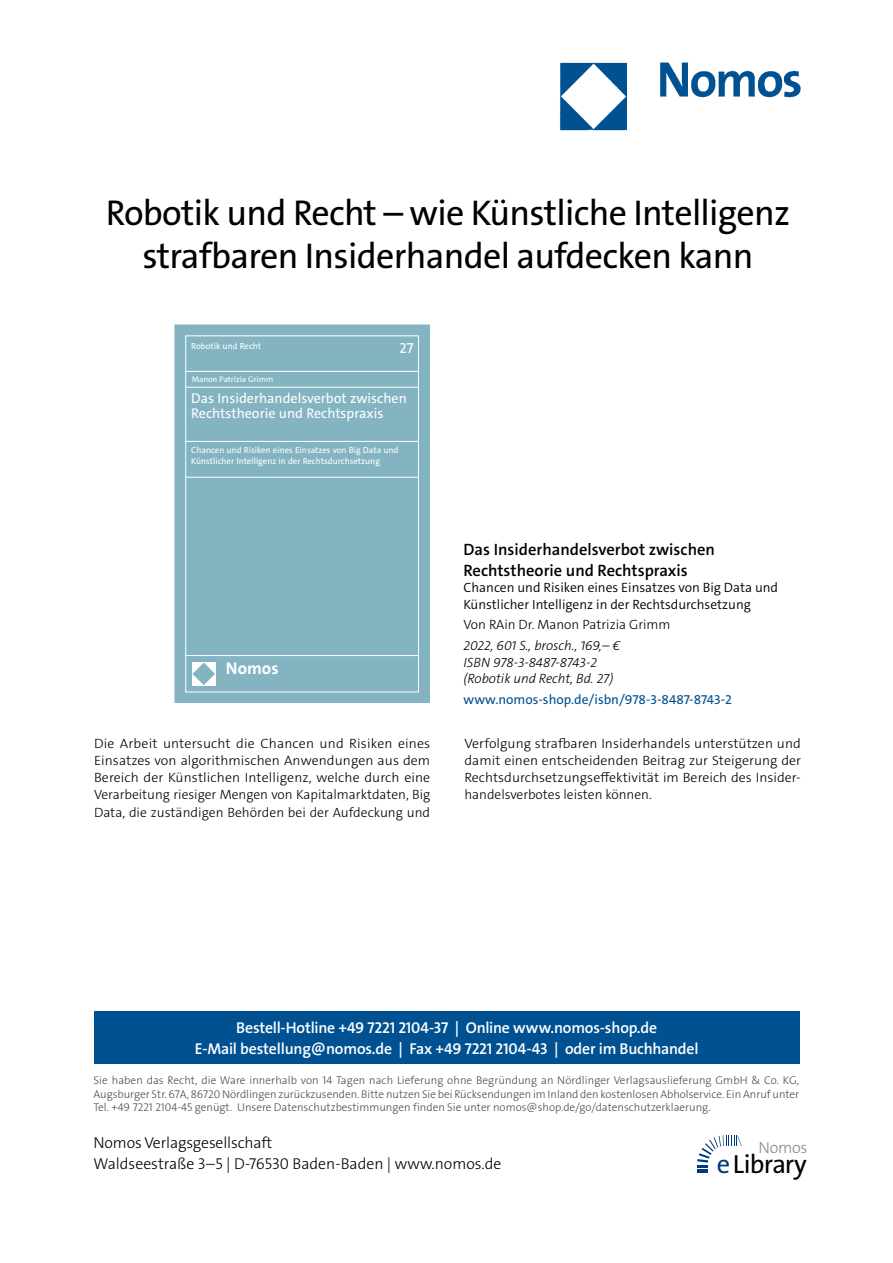
<style>
.page{position:relative;width:893px;height:1263px;background:#fff}
.page>*{position:absolute;margin:0;border:0;box-sizing:border-box;transform-origin:0 0}
._000_Headline{font:36px/43.2px "The Sans Os F";letter-spacing:-.02em;color:#000;text-align:center}
.t1{font:26.4px "The Sans Os F";letter-spacing:-.03em;color:#000}
.t2{font:700 17.1px "The Sans C5";color:#fff}
._001_Buchtitel{font:600 16.5px/21px "The Sans C5";color:#000}
.t3{font:300 16.2px "The Sans Os F";letter-spacing:-.02em;color:#87888a}
.t4{font:600 15.75px/21px "The Sans Os F";letter-spacing:-.01em;color:#fff;text-align:center}
.t5{font:300 15.75px/21px "The Sans Os F";color:#000}
.t6{font:14.7px "The Sans C5";color:#fff}
.t7{font:14.1px/15.3px "The Sans C5";color:#fff}
._005_Fließtext{font:300 13.5px/17.2px "The Sans C5";color:#000;text-align:justify}
._002_Untertitel{font:300 13.5px/16.5px "The Sans C5";color:#000}
._004_Bibilo{font:italic 300 13.5px/16.5px "The Sans C5";color:#000}
.www_link{font:13.5px "The Sans C5";color:#005192}
._003_Autor{font:300 13.5px "The Sans C5";color:#000}
.t8{font:300 11.25px/13.5px "The Sans Os F";color:#4b4b4d;text-align:justify}
.t9{font:8.85px/10.6px "The Sans C5";color:#fff}
.t10{font:8.25px "The Sans C5";color:#fff}
.s1{color:#003882}
</style>
<div class="page">
<img style="left:559px;top:62px;width:242px;height:69px">
<div style="left:94px;top:1011px;width:705px;height:52px;background:#005192"></div>
<svg style="left:697px;top:1135px;width:45px;height:38px"></svg>
<div style="left:175px;top:325px;width:254px;height:378px;background:#84b4c2"></div>
<div style="left:175px;top:325px;width:255px;height:378px;border:1px solid #84b4c2"></div>
<div style="left:185px;top:336px;width:234px;height:356px;border:1px solid #fff"></div>
<hr style="left:185px;top:371px;width:234px;height:1px;background:#fff">
<hr style="left:185px;top:441px;width:234px;height:1px;background:#fff">
<hr style="left:185px;top:477px;width:234px;height:1px;background:#fff">
<hr style="left:185px;top:655px;width:234px;height:1px;background:#fff">
<div style="left:192px;top:662px;width:23px;height:23px;background:#fff"></div>
<svg style="left:192px;top:663px;width:23px;height:22px"></svg>
<hr style="left:185px;top:387px;width:234px;height:1px;background:#fff">
<p class="_000_Headline" style="left:106px;top:191px;width:686px">Robotik und Recht – wie Künstliche Intelligenz strafbaren Insiderhandel aufdecken kann</p>
<p class="t9" style="left:191px;top:340px;width:71px">Robotik und Recht</p>
<p class="t6" style="left:399px;top:339px;width:16px">27</p>
<p class="t10" style="left:192px;top:374px;width:83px">Manon Patrizia Grimm</p>
<p class="t7" style="left:191px;top:390px;width:217px">Das Insiderhandelsverbot zwischen<br>Rechtstheorie und Rechtspraxis</p>
<p class="t9" style="left:191px;top:445px;width:209px">Chancen und Risiken eines Einsatzes von Big Data und<br>Künstlicher Intelligenz in der Rechtsdurchsetzung</p>
<p class="t2" style="left:226px;top:657px;width:54px">Nomos</p>
<p class="_001_Buchtitel" style="left:463px;top:539px;width:253px">Das Insiderhandelsverbot zwischen<br>Rechtstheorie und Rechtspraxis</p>
<p class="_002_Untertitel" style="left:463px;top:579px;width:316px">Chancen und Risiken eines Einsatzes von Big Data und<br>Künstlicher Intelligenz in der Rechtsdurchsetzung</p>
<p class="_003_Autor" style="left:463px;top:616px;width:209px">Von RAin Dr. Manon Patrizia Grimm</p>
<p class="_004_Bibilo" style="left:463px;top:637px;width:158px">2022, 601 S., brosch., 169,– €<br>ISBN 978-3-8487-8743-2 (Robotik und Recht, Bd. 27)</p>
<p class="www_link" style="left:463px;top:690px;width:270px">www.nomos-shop.de/isbn/978-3-8487-8743-2</p>
<p class="_005_Fließtext" style="left:94px;top:734px;width:338px">Die Arbeit untersucht die Chancen und Risiken eines Einsatzes von algorithmischen Anwendungen aus dem Bereich der Künstlichen Intelligenz, welche durch eine Verarbeitung riesiger Mengen von Kapitalmarktdaten, Big Data, die zuständigen Behörden bei der Aufdeckung und</p>
<p class="_005_Fließtext" style="left:464px;top:734px;width:338px">Verfolgung strafbaren Insiderhandels unterstützen und damit einen entscheidenden Beitrag zur Steigerung der Rechtsdurchsetzungseffektivität im Bereich des Insider&shy;handelsverbotes leisten können.</p>
<p class="t4" style="left:195px;top:1017px;width:505px">Bestell-Hotline +49 7221 2104-37 | Online www.nomos-shop.de<br>E-Mail bestellung@nomos.de | Fax +49 7221 2104-43 | oder im Buchhandel</p>
<p class="t8" style="left:94px;top:1074px;width:707px">Sie haben das Recht, die Ware innerhalb von 14 Tagen nach Lieferung ohne Begründung an Nördlinger Verlagsauslieferung GmbH &amp; Co. KG, Augsburger Str. 67A, 86720 Nördlingen zurückzusenden. Bitte nutzen Sie bei Rücksendungen im Inland den kostenlosen Abholservice. Ein Anruf unter Tel. +49 7221 2104-45 genügt. Unsere Datenschutzbestimmungen finden Sie unter nomos@shop.de/go/datenschutzerklaerung.</p>
<p class="t5" style="left:94px;top:1133px;width:409px">Nomos Verlagsgesellschaft<br>Waldseestraße 3–5 | D-76530 Baden-Baden | www.nomos.de</p>
<p class="t3" style="left:758px;top:1137px;width:51px">Nomos</p>
<h2 class="t1" style="left:717px;top:1147px;width:91px"><span class="s1">e</span>Library</h2>
</div>
